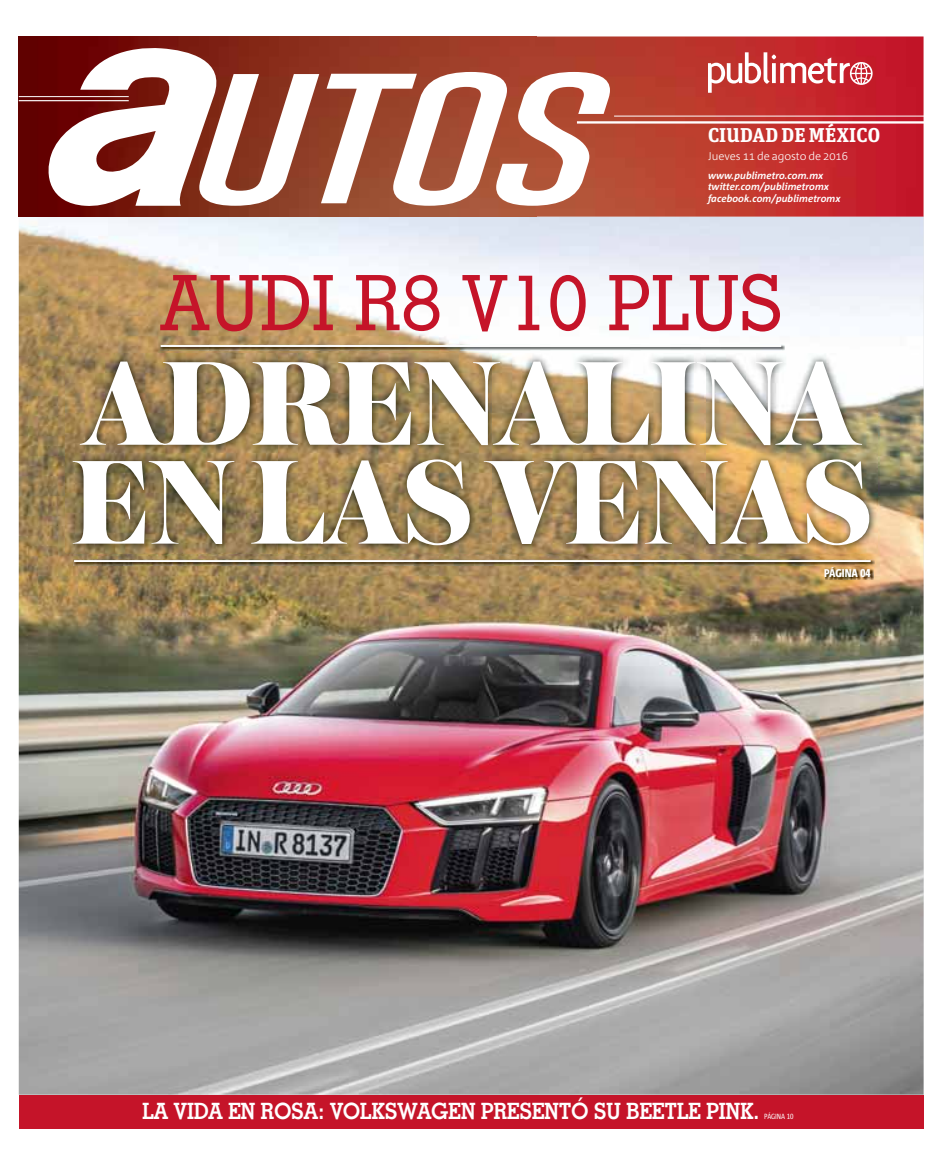
<style>
.page{position:relative;width:949px;height:1165px;background:#fff}
.page>*{position:absolute;margin:0;border:0;box-sizing:border-box;transform-origin:0 0}
.t1{font:800 125.5px/98.9px "Austin";letter-spacing:-.025em;color:#fff}
.t2{font:500 76.62px "Stymie BT";color:#c51429;scale:.94 1}
.t3{font:700 22.5px "Stymie BT";letter-spacing:-.02em;color:#fff;scale:.94 1}
.t4{font:700 20px "Unit Slab Pro";letter-spacing:.01em;color:#fff}
.t5{font:300 11.25px "Corpid OT";color:#fff}
.t6{font:800 11.25px "Corpid Cd OT";color:#fff}
.t7{font:italic 700 10px/11.2px "Corpid OT";color:#fff}
.t8{font:7.5px "Corpid Cd OT";color:#fff}
</style>
<div class="page">
<img style="left:19px;top:216px;width:904px;height:878px">
<svg style="left:19px;top:36px;width:904px;height:180px;background:#ae2f28"></svg>
<svg style="left:707px;top:52px;width:165px;height:41px"></svg>
<svg style="left:226px;top:72px;width:383px;height:134px"></svg>
<svg style="left:44px;top:46px;width:182px;height:161px"></svg>
<hr style="left:576px;top:121px;width:362px;height:3px;background:#fff">
<hr style="left:19px;top:96px;width:110px;height:1px;background:#fff">
<hr style="left:614px;top:116px;width:320px;height:1px;background:#fff">
<hr style="left:19px;top:100px;width:110px;height:1px;background:#fff">
<div style="left:19px;top:1094px;width:904px;height:34px;background:#c51429"></div>
<img style="left:66px;top:354px;width:810px;height:199px">
<img style="left:160px;top:344px;width:624px;height:6px">
<hr style="left:160px;top:345px;width:621px;height:2px;background:#fff">
<img style="left:74px;top:559px;width:799px;height:6px">
<hr style="left:74px;top:560px;width:796px;height:2px;background:#fff">
<img style="left:824px;top:567px;width:49px;height:13px">
<h3 class="t4" style="left:707px;top:124px;width:173px">CIUDAD DE MÉXICO</h3>
<p class="t5" style="left:707px;top:150px;width:141px">Jueves 11 de agosto de 2016</p>
<p class="t7" style="left:707px;top:170px;width:134px">www.publimetro.com.mx twitter.com/publimetromx facebook.com/publimetromx</p>
<h2 class="t2" style="left:159px;top:275px;width:664px">AUDI R8 V10 PLUS</h2>
<h1 class="t1" style="left:70px;top:366px;width:802px">ADRENALINA<br>EN LAS VENAS</h1>
<p class="t6" style="left:824px;top:567px;width:48px">PÁGINA 04</p>
<h3 class="t3" style="left:142px;top:1102px;width:658px">LA VIDA EN ROSA: VOLKSWAGEN PRESENTÓ SU BEETLE PINK.</h3>
<p class="t8" style="left:764px;top:1112px;width:31px">PÁGINA 10</p>
</div>
